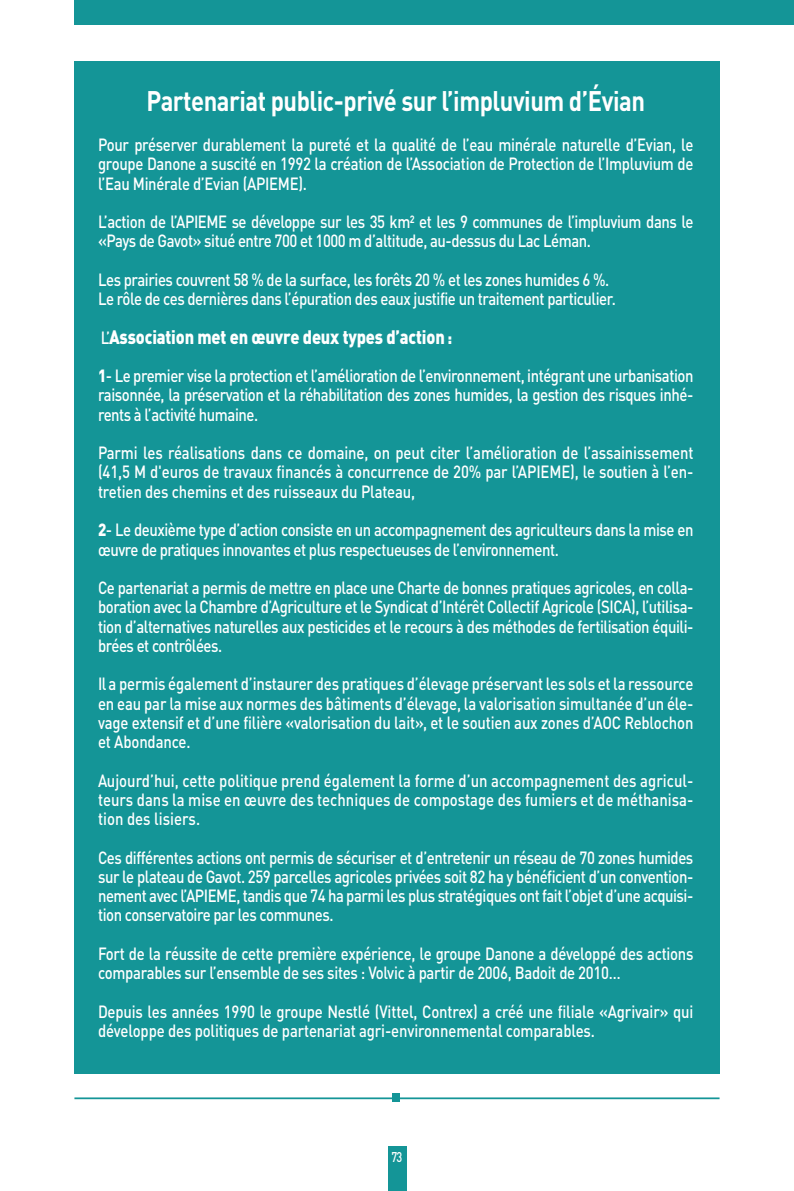
<style>
.page{position:relative;width:794px;height:1191px;background:#fff}
.page>*{position:absolute;margin:0;border:0;box-sizing:border-box;transform-origin:0 0}
.t1{font:700 28px "DIN Pro";letter-spacing:-.02em;color:#fff;scale:.85 1}
.t2{font:900 19.25px "DIN Pro";letter-spacing:-.01em;color:#fff;scale:.85 1}
.t3{font:500 17.5px/19.2px "DIN Pro";letter-spacing:-.03em;color:#fff;text-align:justify;scale:.85 1}
.t4{font:500 17.5px/19.2px "DIN Pro";letter-spacing:-.01em;color:#fff;scale:.85 1}
.t5{font:500 14px "DIN Pro";color:#fff;scale:.78 1}
.s1{font-weight:500;font-size:17.5px}
.s2{font-size:17.5px}
.s3{font-weight:900}
</style>
<div class="page">
<div style="left:387px;top:1146px;width:19px;height:45px;background:#149597"></div>
<div style="left:74px;top:0;width:720px;height:25px;background:#149597"></div>
<hr style="left:74px;top:1097px;width:645px;height:2px;background:#149597">
<div style="left:392px;top:1093px;width:7px;height:8px;background:#149597"></div>
<div style="left:74px;top:61px;width:645px;height:1012px;background:#149597"></div>
<h1 class="t1" style="left:146px;top:77px;width:588px">Partenariat public-privé sur l’impluvium d’Évian</h1>
<p class="t3" style="left:98px;top:133px;width:702px">Pour préserver durablement la pureté et la qualité de l’eau minérale naturelle d’Evian, le groupe Danone a suscité en 1992 la création de l’Association de Protection de l’Impluvium de l’Eau Minérale d’Evian (APIEME).</p>
<p class="t3" style="left:98px;top:210px;width:702px">L’action de l’APIEME se développe sur les 35 km² et les 9 communes de l’impluvium dans le «Pays de Gavot» situé entre 700 et 1000 m d’altitude, au-dessus du Lac Léman.</p>
<p class="t3" style="left:98px;top:268px;width:611px">Les prairies couvrent 58 % de la surface, les forêts 20 % et les zones humides 6 %.<br>Le rôle de ces dernières dans l’épuration des eaux justifie un traitement particulier.</p>
<p class="t2" style="left:101px;top:320px;width:415px"><span class="s1">L’</span>Association met en œuvre deux types d’action <span class="s2">:</span></p>
<p class="t3" style="left:98px;top:364px;width:702px"><span class="s3">1</span>- Le premier vise la protection et l’amélioration de l’environnement, intégrant une urbanisation raisonnée, la préservation et la réhabilitation des zones humides, la gestion des risques inhé&shy;rents à l’activité humaine.</p>
<p class="t3" style="left:98px;top:441px;width:702px">Parmi les réalisations dans ce domaine, on peut citer l’amélioration de l’assainissement (41,5 M d'euros de travaux financés à concurrence de 20% par l’APIEME), le soutien à l’en&shy;tretien des chemins et des ruisseaux du Plateau,</p>
<p class="t3" style="left:98px;top:518px;width:702px"><span class="s3">2</span>- Le deuxième type d’action consiste en un accompagnement des agriculteurs dans la mise en œuvre de pratiques innovantes et plus respectueuses de l’environnement.</p>
<p class="t3" style="left:98px;top:576px;width:702px">Ce partenariat a permis de mettre en place une Charte de bonnes pratiques agricoles, en colla&shy;boration avec la Chambre d’Agriculture et le Syndicat d’Intérêt Collectif Agricole (SICA), l’utilisa&shy;tion d’alternatives naturelles aux pesticides et le recours à des méthodes de fertilisation équili&shy;brées et contrôlées.</p>
<p class="t3" style="left:98px;top:672px;width:702px">Il a permis également d’instaurer des pratiques d’élevage préservant les sols et la ressource en eau par la mise aux normes des bâtiments d’élevage, la valorisation simultanée d’un éle&shy;vage extensif et d’une filière «valorisation du lait», et le soutien aux zones d’AOC Reblochon et Abondance.</p>
<p class="t3" style="left:98px;top:768px;width:702px">Aujourd’hui, cette politique prend également la forme d’un accompagnement des agricul&shy;teurs dans la mise en œuvre des techniques de compostage des fumiers et de méthanisa&shy;tion des lisiers.</p>
<p class="t3" style="left:98px;top:845px;width:702px">Ces différentes actions ont permis de sécuriser et d’entretenir un réseau de 70 zones humides sur le plateau de Gavot. 259 parcelles agricoles privées soit 82 ha y bénéficient d’un convention&shy;nement avec l’APIEME, tandis que 74 ha parmi les plus stratégiques ont fait l’objet d’une acquisi&shy;tion conservatoire par les communes.</p>
<p class="t3" style="left:98px;top:942px;width:702px">Fort de la réussite de cette première expérience, le groupe Danone a développé des actions comparables sur l’ensemble de ses sites : Volvic à partir de 2006, Badoit de 2010…</p>
<p class="t4" style="left:98px;top:999px;width:702px">Depuis les années 1990 le groupe Nestlé (Vittel, Contrex) a créé une filiale «Agrivair» qui développe des politiques de partenariat agri-environnemental comparables.</p>
<p class="t5" style="left:391px;top:1145px;width:15px">73</p>
</div>
